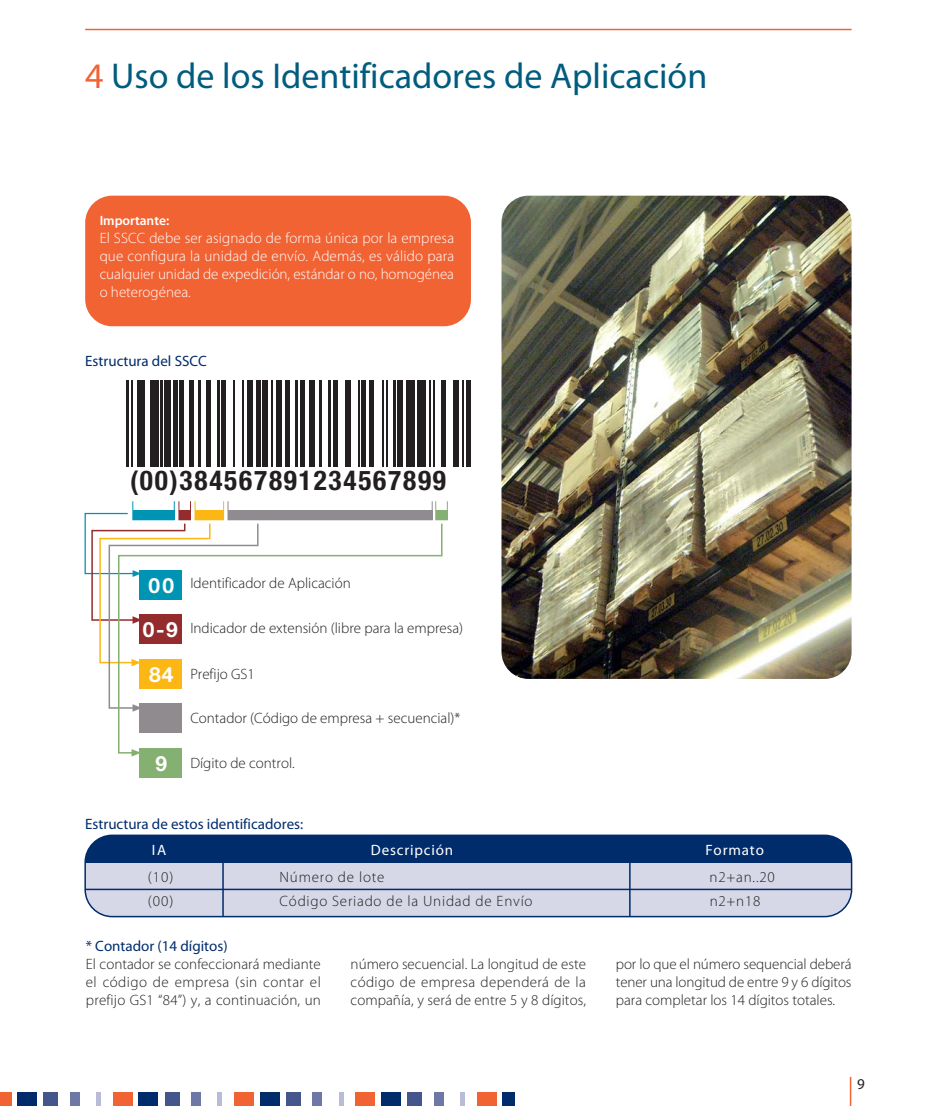
<style>
.page{position:relative;width:936px;height:1106px;background:#fff}
.page>*{position:absolute;margin:0;border:0;box-sizing:border-box;transform-origin:0 0}
.t1{font:36px "Myriad Pro";color:#005c7e}
.t2{font:700 condensed 27.3px "Helvetica Neue";letter-spacing:.065em;color:#231f20}
.t3{font:300 15px/18px "Myriad Pro";color:#231f20;text-align:justify}
.t4{font:300 15px/18px "Myriad Pro";letter-spacing:-.005em;color:#fff;text-align:justify}
.t5{font:15px "Myriad Pro";color:#002c6c}
.t6{font:300 15px "Myriad Pro";letter-spacing:.05em;color:#231f20}
.t7{font:15px "Myriad Pro";letter-spacing:.055em;color:#fff}
.t8{font:15px "Myriad Pro";color:#231f20}
.t9{font:600 13.5px "Myriad Pro";color:#fff}
.s1{color:#f26334}
.s2{font-family:"Helvetica Neue";font-weight:700;font-size:21px;color:#fff}
</style>
<div class="page">
<div style="left:85px;top:836px;width:766px;height:80px;background:#d6d8e7;border-radius:27px"></div>
<hr style="left:85px;top:888px;width:766px;height:2px;background:#002c6c">
<hr style="left:222px;top:840px;width:2px;height:76px;background:#002c6c">
<hr style="left:629px;top:840px;width:1px;height:76px;background:#002c6c">
<div style="left:85px;top:836px;width:766px;height:27px;background:#002c6c"></div>
<div style="left:84px;top:834px;width:768px;height:83px;border:2px solid #002c6c;border-radius:27px"></div>
<hr style="left:85px;top:29px;width:766px;height:1px;background:#f26334">
<div style="left:476px;top:1092px;width:20px;height:14px;background:#f26334"></div>
<div style="left:460px;top:1092px;width:5px;height:14px;background:#b8bcd6"></div>
<div style="left:434px;top:1092px;width:9px;height:14px;background:#6d78a6"></div>
<div style="left:407px;top:1092px;width:15px;height:14px;background:#45568c"></div>
<div style="left:381px;top:1092px;width:20px;height:14px;background:#002c6c"></div>
<div style="left:502px;top:1092px;width:12px;height:14px;background:#002c6c"></div>
<div style="left:113px;top:1092px;width:19px;height:14px;background:#f26334"></div>
<div style="left:96px;top:1092px;width:5px;height:14px;background:#b8bcd6"></div>
<div style="left:70px;top:1092px;width:10px;height:14px;background:#6d78a6"></div>
<div style="left:43px;top:1092px;width:15px;height:14px;background:#45568c"></div>
<div style="left:17px;top:1092px;width:20px;height:14px;background:#002c6c"></div>
<div style="left:234px;top:1092px;width:20px;height:14px;background:#f26334"></div>
<div style="left:217px;top:1092px;width:5px;height:14px;background:#b8bcd6"></div>
<div style="left:191px;top:1092px;width:10px;height:14px;background:#6d78a6"></div>
<div style="left:165px;top:1092px;width:15px;height:14px;background:#45568c"></div>
<div style="left:138px;top:1092px;width:20px;height:14px;background:#002c6c"></div>
<div style="left:355px;top:1092px;width:20px;height:14px;background:#f26334"></div>
<div style="left:339px;top:1092px;width:5px;height:14px;background:#b8bcd6"></div>
<div style="left:312px;top:1092px;width:10px;height:14px;background:#6d78a6"></div>
<div style="left:286px;top:1092px;width:15px;height:14px;background:#45568c"></div>
<div style="left:260px;top:1092px;width:19px;height:14px;background:#002c6c"></div>
<div style="left:0;top:1092px;width:11px;height:14px;background:#f26334"></div>
<div style="left:85px;top:196px;width:386px;height:130px;background:#f26334;border-radius:27px"></div>
<div style="left:133px;top:510px;width:41px;height:10px;background:#0094b4"></div>
<div style="left:179px;top:510px;width:11px;height:10px;background:#942c2d"></div>
<div style="left:195px;top:510px;width:28px;height:10px;background:#fdb714"></div>
<div style="left:435px;top:510px;width:12px;height:10px;background:#84b071"></div>
<div style="left:435px;top:501px;width:12px;height:19px;border:1px solid #84b071"></div>
<div style="left:195px;top:501px;width:29px;height:19px;border:1px solid #fdb714"></div>
<div style="left:178px;top:501px;width:13px;height:19px;border:1px solid #942c2d"></div>
<div style="left:228px;top:510px;width:204px;height:10px;background:#8f8b8f"></div>
<hr style="left:126px;top:380px;width:2px;height:86px;background:#231f20">
<hr style="left:132px;top:380px;width:1px;height:86px;background:#231f20">
<div style="left:138px;top:380px;width:7px;height:86px;background:#231f20"></div>
<div style="left:150px;top:380px;width:9px;height:86px;background:#231f20"></div>
<hr style="left:160px;top:380px;width:3px;height:86px;background:#231f20">
<div style="left:165px;top:380px;width:6px;height:86px;background:#231f20"></div>
<hr style="left:174px;top:380px;width:4px;height:86px;background:#231f20">
<hr style="left:180px;top:380px;width:4px;height:86px;background:#231f20">
<hr style="left:189px;top:380px;width:4px;height:86px;background:#231f20">
<hr style="left:198px;top:380px;width:3px;height:86px;background:#231f20">
<hr style="left:207px;top:380px;width:4px;height:86px;background:#231f20">
<hr style="left:217px;top:380px;width:3px;height:86px;background:#231f20">
<hr style="left:222px;top:380px;width:4px;height:86px;background:#231f20">
<hr style="left:233px;top:380px;width:2px;height:86px;background:#231f20">
<hr style="left:242px;top:380px;width:2px;height:86px;background:#231f20">
<div style="left:247px;top:380px;width:6px;height:86px;background:#231f20"></div>
<hr style="left:256px;top:380px;width:4px;height:86px;background:#231f20">
<div style="left:262px;top:380px;width:6px;height:86px;background:#231f20"></div>
<hr style="left:271px;top:380px;width:2px;height:86px;background:#231f20">
<div style="left:276px;top:380px;width:5px;height:86px;background:#231f20"></div>
<hr style="left:285px;top:380px;width:4px;height:86px;background:#231f20">
<hr style="left:295px;top:380px;width:3px;height:86px;background:#231f20">
<hr style="left:300px;top:380px;width:4px;height:86px;background:#231f20">
<div style="left:309px;top:380px;width:5px;height:86px;background:#231f20"></div>
<hr style="left:319px;top:380px;width:3px;height:86px;background:#231f20">
<hr style="left:328px;top:380px;width:3px;height:86px;background:#231f20">
<hr style="left:333px;top:380px;width:4px;height:86px;background:#231f20">
<div style="left:345px;top:380px;width:5px;height:86px;background:#231f20"></div>
<hr style="left:358px;top:380px;width:2px;height:86px;background:#231f20">
<div style="left:361px;top:380px;width:5px;height:86px;background:#231f20"></div>
<hr style="left:369px;top:380px;width:4px;height:86px;background:#231f20">
<hr style="left:382px;top:380px;width:2px;height:86px;background:#231f20">
<hr style="left:386px;top:380px;width:2px;height:86px;background:#231f20">
<hr style="left:393px;top:380px;width:3px;height:86px;background:#231f20">
<div style="left:397px;top:380px;width:6px;height:86px;background:#231f20"></div>
<div style="left:406px;top:380px;width:9px;height:86px;background:#231f20"></div>
<div style="left:417px;top:380px;width:9px;height:86px;background:#231f20"></div>
<hr style="left:429px;top:380px;width:1px;height:86px;background:#231f20">
<hr style="left:433px;top:380px;width:2px;height:86px;background:#231f20">
<hr style="left:441px;top:380px;width:4px;height:86px;background:#231f20">
<div style="left:453px;top:380px;width:6px;height:86px;background:#231f20"></div>
<hr style="left:461px;top:380px;width:2px;height:86px;background:#231f20">
<div style="left:466px;top:380px;width:5px;height:86px;background:#231f20"></div>
<div style="left:139px;top:748px;width:43px;height:30px;background:#84b071"></div>
<svg style="left:84px;top:512px;width:175px;height:197px"></svg>
<svg style="left:117px;top:522px;width:326px;height:232px"></svg>
<svg style="left:131px;top:749px;width:10px;height:7px"></svg>
<div style="left:139px;top:703px;width:43px;height:29px;background:#8f8b8f"></div>
<img style="left:501px;top:196px;width:350px;height:483px;border-radius:27px">
<hr style="left:849px;top:1076px;width:2px;height:30px;background:#f26334">
<h1 class="t1" style="left:85px;top:63px;width:623px"><span class="s1">4</span> Uso de los Identificadores de Aplicación</h1>
<p class="t9" style="left:100px;top:216px;width:71px">Importante:</p>
<p class="t4" style="left:100px;top:231px;width:356px">El SSCC debe ser asignado de forma única por la empresa que configura la unidad de envío. Además, es válido para cualquier unidad de expedición, estándar o no, homogénea o heterogénea.</p>
<p class="t5" style="left:85px;top:355px;width:123px">Estructura del SSCC</p>
<h2 class="t2" style="left:130px;top:471px;width:317px">(00)384567891234567899</h2>
<p class="t3" style="left:149px;top:575px;width:204px"><span class="s2">00</span> Identificador de Aplicación</p>
<p class="t3" style="left:143px;top:620px;width:322px"><span class="s2">0-9</span> Indicador de extensión (libre para la empresa)</p>
<p class="t3" style="left:149px;top:666px;width:107px"><span class="s2">84</span> Prefijo GS1</p>
<p class="t3" style="left:190px;top:710px;width:271px">Contador (Código de empresa + secuencial)*</p>
<p class="t3" style="left:155px;top:754px;width:141px"><span class="s2">9</span> Dígito de control.</p>
<p class="t5" style="left:85px;top:818px;width:219px">Estructura de estos identificadores:</p>
<p class="t7" style="left:152px;top:844px;width:16px">IA</p>
<p class="t7" style="left:371px;top:844px;width:84px">Descripción</p>
<p class="t7" style="left:705px;top:844px;width:60px">Formato</p>
<p class="t3" style="left:148px;top:869px;width:27px">(10)</p>
<p class="t6" style="left:279px;top:871px;width:106px">Número de lote</p>
<p class="t3" style="left:709px;top:869px;width:67px">n2+an..20</p>
<p class="t3" style="left:148px;top:893px;width:27px">(00)</p>
<p class="t6" style="left:279px;top:895px;width:254px">Código Seriado de la Unidad de Envío</p>
<p class="t3" style="left:709px;top:893px;width:52px">n2+n18</p>
<p class="t5" style="left:86px;top:940px;width:143px">* Contador (14 dígitos)</p>
<p class="t3" style="left:86px;top:956px;width:236px">El contador se confeccionará mediante el código de empresa (sin contar el prefijo GS1 “84”) y, a continuación, un</p>
<p class="t3" style="left:350px;top:956px;width:237px">número secuencial. La longitud de este código de empresa dependerá de la compañía, y será de entre 5 y 8 dígitos,</p>
<p class="t3" style="left:615px;top:956px;width:237px">por lo que el número sequencial deberá tener una longitud de entre 9 y 6 dígitos para completar los 14 dígitos totales.</p>
<p class="t8" style="left:857px;top:1078px;width:9px">9</p>
</div>
